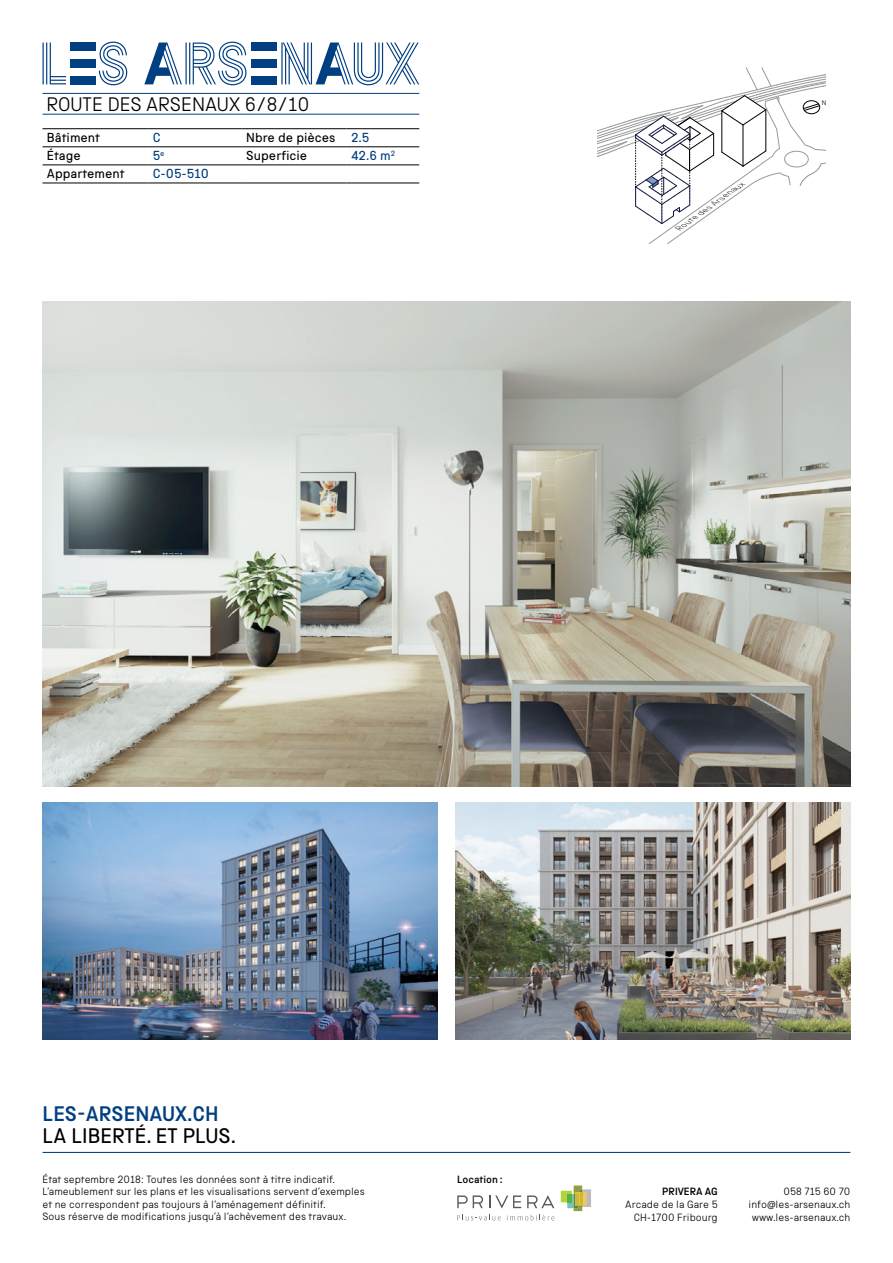
<style>
.page{position:relative;width:893px;height:1263px;background:#fff}
.page>*{position:absolute;margin:0;border:0;box-sizing:border-box;transform-origin:0 0}
.t1{font:21px "Copy";color:#000}
.t2{font:500 21px "Copy";color:#003f81}
.t3{font:300 19.5px "Copy";color:#000}
.t4{font:13.05px "Copy";color:#000}
.t5{font:13.05px "Copy";color:#003f81}
.t6{font:300 10.5px/12.6px "Copy";color:#000;text-align:right}
.t7{font:500 10.5px "Copy";color:#000}
.t8{font:italic 100 7.65px "Copy";color:#000;scale:1.19 1}
.t9{font:300 6.75px "Copy";color:#000}
.s1{color:#003f81}
</style>
<div class="page">
<svg style="left:561px;top:1185px;width:30px;height:26px"></svg>
<svg style="left:457px;top:1195px;width:26px;height:13px"></svg>
<svg style="left:489px;top:1195px;width:32px;height:13px"></svg>
<svg style="left:527px;top:1195px;width:27px;height:13px"></svg>
<svg style="left:457px;top:1214px;width:44px;height:6px"></svg>
<svg style="left:507px;top:1214px;width:47px;height:6px"></svg>
<hr style="left:43px;top:1152px;width:807px;height:1px;background:#003f81">
<hr style="left:43px;top:93px;width:376px;height:1px;background:#003f81">
<hr style="left:43px;top:114px;width:376px;height:1px;background:#003f81">
<svg style="left:144px;top:42px;width:275px;height:43px"></svg>
<svg style="left:43px;top:42px;width:84px;height:43px"></svg>
<div style="left:70px;top:43px;width:25px;height:8px;background:#003f81"></div>
<div style="left:251px;top:43px;width:25px;height:8px;background:#003f81"></div>
<div style="left:70px;top:59px;width:25px;height:9px;background:#003f81"></div>
<div style="left:251px;top:59px;width:25px;height:9px;background:#003f81"></div>
<div style="left:70px;top:76px;width:25px;height:8px;background:#003f81"></div>
<div style="left:251px;top:76px;width:25px;height:8px;background:#003f81"></div>
<img style="left:43px;top:302px;width:807px;height:485px">
<img style="left:43px;top:803px;width:395px;height:237px">
<img style="left:455px;top:803px;width:395px;height:237px">
<hr style="left:43px;top:128px;width:105px;height:1px;background:#000">
<hr style="left:148px;top:128px;width:94px;height:1px;background:#000">
<hr style="left:242px;top:128px;width:105px;height:1px;background:#000">
<hr style="left:347px;top:128px;width:72px;height:1px;background:#000">
<hr style="left:43px;top:147px;width:105px;height:1px;background:#000">
<hr style="left:148px;top:147px;width:94px;height:1px;background:#000">
<hr style="left:242px;top:147px;width:105px;height:1px;background:#000">
<hr style="left:347px;top:147px;width:72px;height:1px;background:#000">
<hr style="left:43px;top:165px;width:105px;height:1px;background:#000">
<hr style="left:148px;top:165px;width:94px;height:1px;background:#000">
<hr style="left:242px;top:165px;width:105px;height:1px;background:#000">
<hr style="left:347px;top:165px;width:72px;height:1px;background:#000">
<hr style="left:43px;top:183px;width:105px;height:1px;background:#000">
<hr style="left:148px;top:183px;width:94px;height:1px;background:#000">
<hr style="left:242px;top:183px;width:105px;height:1px;background:#000">
<hr style="left:347px;top:183px;width:72px;height:1px;background:#000">
<svg style="left:597px;top:68px;width:229px;height:176px"></svg>
<h2 class="t3" style="left:46px;top:93px;width:265px">Route des arsenaux 6/8/10</h2>
<p class="t4" style="left:47px;top:130px;width:55px">Bâtiment</p>
<p class="t5" style="left:153px;top:130px;width:9px">C</p>
<p class="t4" style="left:246px;top:130px;width:124px">Nbre de pièces <span class="s1">2.5</span></p>
<p class="t4" style="left:47px;top:148px;width:35px">étage</p>
<p class="t5" style="left:153px;top:148px;width:13px">5<sup>e</sup></p>
<p class="t4" style="left:246px;top:148px;width:63px">Superficie</p>
<p class="t5" style="left:351px;top:148px;width:45px">42.6 m<sup>2</sup></p>
<p class="t4" style="left:47px;top:166px;width:79px">Appartement</p>
<p class="t5" style="left:153px;top:166px;width:58px">C-05-510</p>
<p class="t8" style="left:676px;top:225px;width:70px;rotate:-35deg">Route des Arsenaux</p>
<p class="t9" style="left:822px;top:99px;width:6px">N</p>
<h1 class="t2" style="left:43px;top:1101px;width:177px">LES-ARSENAUX.ch</h1>
<h1 class="t1" style="left:43px;top:1123px;width:195px">LA LIBERTé. ET PLUS.</h1>
<p class="t6" style="left:43px;top:1173px;width:324px;text-align:left">État septembre 2018: Toutes les données sont à titre indicatif.<br>L’ameublement sur les plans et les visualisations servent d’exemples et ne correspondent pas toujours à l’aménagement définitif.<br>Sous réserve de modifications jusqu’à l’achèvement des travaux.</p>
<p class="t7" style="left:457px;top:1173px;width:47px">Location:</p>
<p class="t7" style="left:662px;top:1186px;width:57px">PRIVERA AG</p>
<p class="t6" style="left:625px;top:1198px;width:94px">Arcade de la Gare 5<br>CH-1700 Fribourg</p>
<p class="t6" style="left:749px;top:1185px;width:103px;text-align:justify;text-indent:35px">058 715 60 70 info@les-arsenaux.ch www.les-arsenaux.ch</p>
</div>
